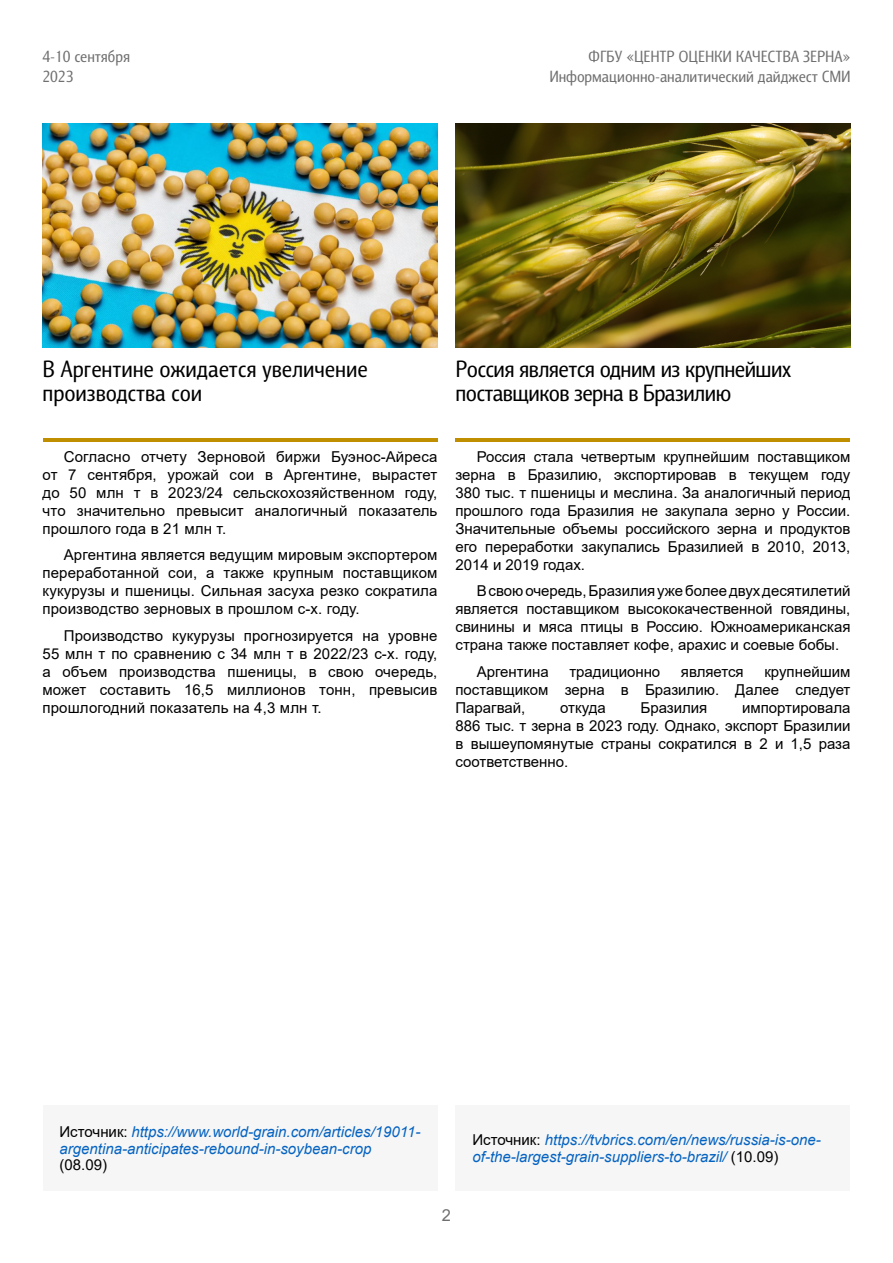
<style>
.page{position:relative;width:893px;height:1263px;background:#fff}
.page>*{position:absolute;margin:0;border:0;box-sizing:border-box;transform-origin:0 0}
.t1{font:24px/24px "Barnaul Grotesk";letter-spacing:-.02em;color:#000}
.t2{font:24px/24px "Barnaul Grotesk";color:#000}
.t3{font:16.5px/19.8px "Barnaul Grotesk";color:#706f6f;text-align:right}
.t4{font:16.5px "Arial";color:#706f6f}
.t5{font:15px/18px "Arial";color:#000;text-align:justify}
.t6{font:italic 15px/16.5px "Arial";color:#0563c1}
.s1{font-style:normal;color:#000}
</style>
<div class="page">
<img style="left:43px;top:124px;width:394px;height:224px">
<div style="left:43px;top:1105px;width:394px;height:86px;background:#f6f6f6"></div>
<hr style="left:43px;top:438px;width:394px;height:3px;background:#bf8f00">
<div style="left:455px;top:1105px;width:395px;height:86px;background:#f6f6f6"></div>
<img style="left:455px;top:124px;width:395px;height:224px">
<hr style="left:455px;top:438px;width:395px;height:3px;background:#bf8f00">
<p class="t3" style="left:43px;top:47px;width:89px;text-align:left">4-10 сентября<br>2023</p>
<p class="t3" style="left:549px;top:47px;width:302px">ФГБУ «ЦЕНТР ОЦЕНКИ КАЧЕСТВА ЗЕРНА»<br>Информационно-аналитический дайджест СМИ</p>
<h1 class="t2" style="left:43px;top:357px;width:327px">В Аргентине ожидается увеличение производства сои</h1>
<p class="t5" style="left:43px;top:447px;width:396px;text-indent:21px">Согласно отчету Зерновой биржи Буэнос-Айреса от 7 сентября, урожай сои в Аргентине, вырастет до 50 млн т в 2023/24 сельскохозяйственном году, что значительно превысит аналогичный показатель прошлого года в 21 млн т.</p>
<p class="t5" style="left:43px;top:546px;width:396px;text-indent:21px">Аргентина является ведущим мировым экспортером переработанной сои, а также крупным поставщиком кукурузы и пшеницы. Сильная засуха резко сократила производство зерновых в прошлом с-х. году.</p>
<p class="t5" style="left:43px;top:626px;width:396px;text-indent:21px">Производство кукурузы прогнозируется на уровне 55 млн т по сравнению с 34 млн т в 2022/23 с-х. году, а объем производства пшеницы, в свою очередь, может составить 16,5 миллионов тонн, превысив прошлогодний показатель на 4,3 млн т.</p>
<h1 class="t1" style="left:455px;top:356px;width:337px">Россия является одним из крупнейших поставщиков зерна в Бразилию</h1>
<p class="t5" style="left:455px;top:447px;width:396px;text-indent:21px">Россия стала четвертым крупнейшим поставщиком зерна в Бразилию, экспортировав в текущем году 380 тыс. т пшеницы и меслина. За аналогичный период прошлого года Бразилия не закупала зерно у России.<br>Значительные объемы российского зерна и продуктов его переработки закупались Бразилией в 2010, 2013, 2014 и 2019 годах.</p>
<p class="t5" style="left:455px;top:582px;width:396px;text-indent:21px">В свою очередь, Бразилия уже более двух десятилетий является поставщиком высококачественной говядины, свинины и мяса птицы в Россию. Южноамериканская страна также поставляет кофе, арахис и соевые бобы.</p>
<p class="t5" style="left:477px;top:662px;width:73px">Аргентина</p>
<p class="t5" style="left:569px;top:662px;width:92px">традиционно</p>
<p class="t5" style="left:681px;top:662px;width:64px">является</p>
<p class="t5" style="left:455px;top:662px;width:396px;text-indent:309px">крупнейшим поставщиком зерна в Бразилию. Далее следует Парагвай,</p>
<p class="t5" style="left:560px;top:698px;width:47px">откуда</p>
<p class="t5" style="left:641px;top:698px;width:68px">Бразилия</p>
<p class="t5" style="left:455px;top:698px;width:396px;text-indent:287px">импортировала 886 тыс. т зерна в 2023 году. Однако, экспорт Бразилии в вышеупомянутые страны сократился в 2 и 1,5 раза соответственно.</p>
<p class="t6" style="left:60px;top:1124px;width:362px"><span class="s1">Источник:</span> https://www.world-grain.com/articles/19011- argentina-anticipates-rebound-in-soybean-crop</p>
<p class="t5" style="left:60px;top:1155px;width:49px">(08.09)</p>
<p class="t6" style="left:472px;top:1132px;width:350px"><span class="s1">Источник:</span> https://tvbrics.com/en/news/russia-is-one&shy;of-the-largest-grain-suppliers-to-brazil/ <span class="s1">(10.09)</span></p>
<p class="t4" style="left:442px;top:1204px;width:11px">2</p>
</div>
